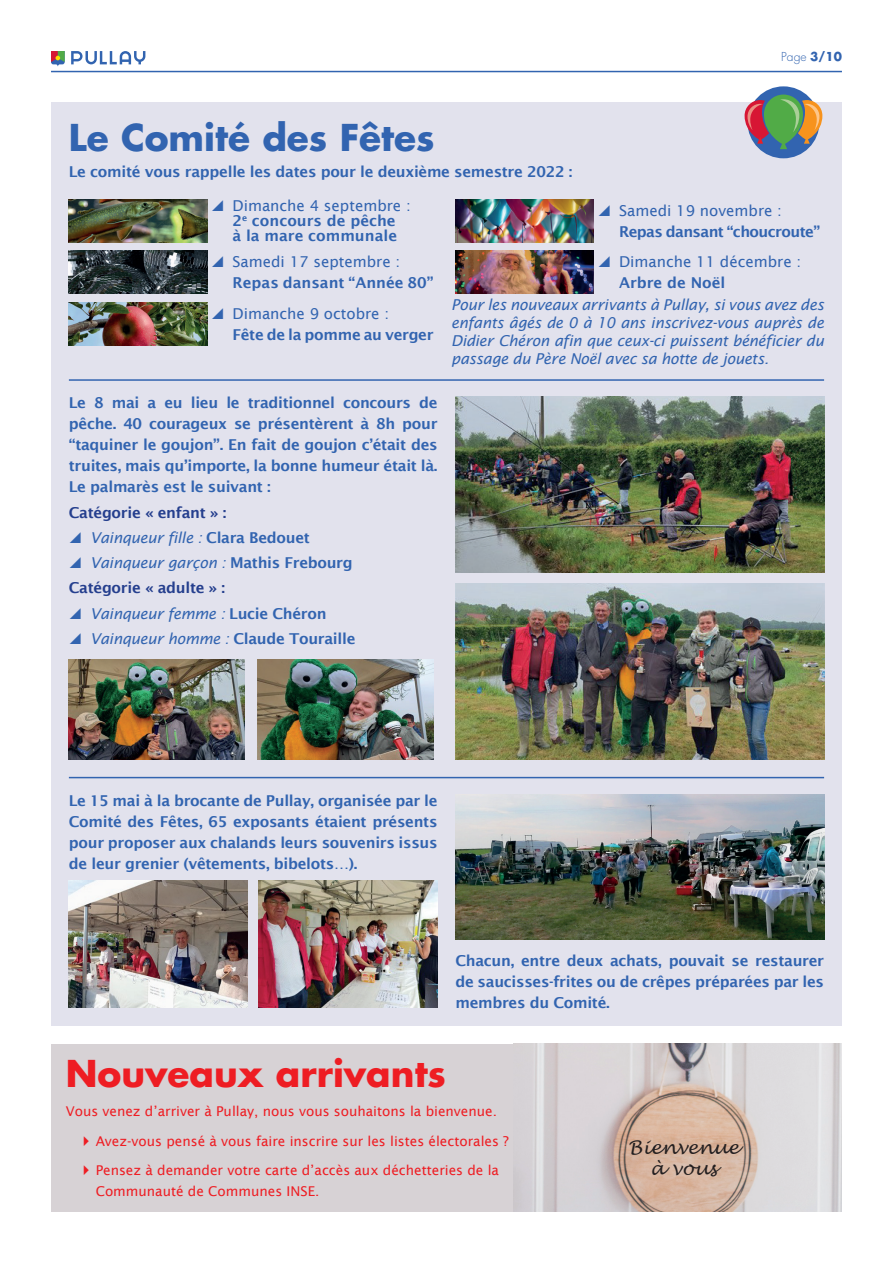
<style>
.page{position:relative;width:893px;height:1263px;background:#fff}
.page>*{position:absolute;margin:0;border:0;box-sizing:border-box;transform-origin:0 0}
.t1{font:700 36px "Futura Std";color:#ee1d23}
.t2{font:700 36px "Futura Std";color:#3264b0}
.t3{font:italic 18.75px/21px "Lucida Handwriting";color:#231f20;text-align:center}
.t4{font:600 15px/21px "Lucida Sans";letter-spacing:-.02em;color:#3264b0;text-align:justify}
.t5{font:italic 15px/18px "Lucida Sans";letter-spacing:-.02em;color:#3264b0;text-align:justify}
.t6{font:600 15px/15px "Lucida Sans";color:#3264b0}
.t7{font:15px "Lucida Sans";color:#3264b0}
.t8{font:600 15px "Lucida Sans";letter-spacing:-.02em;color:#253f8e}
.t9{font:600 15px "Lucida Sans";letter-spacing:-.04em;color:#3264b0}
.t10{font:13.5px/29.5px "Lucida Sans";color:#ee1d23}
.t11{font:300 12px "Futura Std";color:#3264b0}
.s1{font-weight:700}
.s2{font-weight:400}
.s3{font-weight:600;font-style:normal}
</style>
<div class="page">
<svg style="left:71px;top:51px;width:74px;height:13px"></svg>
<svg style="left:51px;top:51px;width:14px;height:15px"></svg>
<hr style="left:51px;top:71px;width:791px;height:1px;background:#3264b0">
<div style="left:51px;top:1044px;width:463px;height:168px;background:#d7d2d5"></div>
<img style="left:514px;top:1044px;width:328px;height:168px">
<div style="left:51px;top:102px;width:791px;height:924px;background:#e2e2ed"></div>
<img style="left:455px;top:583px;width:369px;height:176px">
<img style="left:455px;top:397px;width:369px;height:176px">
<img style="left:258px;top:659px;width:175px;height:100px">
<img style="left:69px;top:659px;width:175px;height:100px">
<img style="left:69px;top:199px;width:138px;height:43px">
<img style="left:69px;top:251px;width:138px;height:43px">
<img style="left:69px;top:302px;width:138px;height:43px">
<img style="left:455px;top:199px;width:139px;height:43px">
<img style="left:455px;top:251px;width:139px;height:43px">
<hr style="left:69px;top:379px;width:755px;height:2px;background:#3264b0">
<hr style="left:69px;top:777px;width:755px;height:1px;background:#3264b0">
<img style="left:259px;top:880px;width:179px;height:128px">
<img style="left:455px;top:794px;width:369px;height:146px">
<img style="left:69px;top:880px;width:179px;height:128px">
<div style="left:747px;top:86px;width:72px;height:72px;background:#3264b0;border-radius:50%"></div>
<div style="left:764px;top:95px;width:39px;height:50px;background:#51ab47;border-radius:20px"></div>
<svg style="left:745px;top:100px;width:24px;height:44px"></svg>
<svg style="left:780px;top:99px;width:42px;height:50px"></svg>
<h1 class="t2" style="left:69px;top:114px;width:367px">Le Comité des Fêtes</h1>
<p class="t4" style="left:69px;top:161px;width:505px">Le comité vous rappelle les dates pour le deuxième semestre 2022 :</p>
<p class="t11" style="left:781px;top:49px;width:62px">Page <span class="s1">3/10</span></p>
<p class="t6" style="left:232px;top:198px;width:180px"><span class="s2">Dimanche 4 septembre :<br></span>2<sup>e</sup> concours de pêche<br>à la mare communale</p>
<p class="t7" style="left:232px;top:254px;width:169px">Samedi 17 septembre :</p>
<p class="t6" style="left:232px;top:276px;width:203px">Repas dansant “Année 80”</p>
<p class="t7" style="left:232px;top:305px;width:158px">Dimanche 9 octobre :</p>
<p class="t4" style="left:232px;top:324px;width:203px">Fête de la pomme au verger</p>
<p class="t4" style="left:69px;top:392px;width:370px">Le 8 mai a eu lieu le traditionnel concours de pêche. 40 courageux se présentèrent à 8h pour “taquiner le goujon”. En fait de goujon c’était des truites, mais qu’importe, la bonne humeur était là.<br>Le palmarès est le suivant :</p>
<p class="t8" style="left:69px;top:504px;width:159px">Catégorie « enfant » :</p>
<p class="t5" style="left:90px;top:529px;width:221px">Vainqueur fille : <span class="s3">Clara Bedouet</span></p>
<p class="t5" style="left:90px;top:554px;width:264px">Vainqueur garçon : <span class="s3">Mathis Frebourg</span></p>
<p class="t8" style="left:69px;top:579px;width:158px">Catégorie « adulte » :</p>
<p class="t5" style="left:90px;top:604px;width:238px">Vainqueur femme : <span class="s3">Lucie Chéron</span></p>
<p class="t5" style="left:90px;top:630px;width:267px">Vainqueur homme : <span class="s3">Claude Touraille</span></p>
<p class="t7" style="left:619px;top:202px;width:165px">Samedi 19 novembre :</p>
<p class="t9" style="left:619px;top:223px;width:203px">Repas dansant “choucroute”</p>
<p class="t7" style="left:619px;top:254px;width:184px">Dimanche 11 décembre :</p>
<p class="t6" style="left:619px;top:276px;width:108px">Arbre de Noël</p>
<p class="t5" style="left:451px;top:296px;width:374px">Pour les nouveaux arrivants à Pullay, si vous avez des enfants âgés de 0 à 10 ans inscrivez-vous auprès de Didier Chéron afin que ceux-ci puissent bénéficier du passage du Père Noël avec sa hotte de jouets.</p>
<p class="t4" style="left:69px;top:790px;width:370px">Le 15 mai à la brocante de Pullay, organisée par le Comité des Fêtes, 65 exposants étaient présents pour proposer aux chalands leurs souvenirs issus de leur grenier (vêtements, bibelots…).</p>
<p class="t4" style="left:455px;top:950px;width:370px">Chacun, entre deux achats, pouvait se restaurer de saucisses-frites ou de crêpes préparées par les membres du Comité.</p>
<h1 class="t1" style="left:66px;top:1049px;width:382px">Nouveaux arrivants</h1>
<p class="t10" style="left:96px;top:1096px;width:415px;text-indent:-30px">Vous venez d’arriver à Pullay, nous vous souhaitons la bienvenue.<br>Avez-vous pensé à vous faire inscrire sur les listes électorales ?<br>Pensez à demander votre carte d’accès aux déchetteries de la</p>
<p class="t10" style="left:96px;top:1176px;width:225px">Communauté de Communes INSE.</p>
<p class="t3" style="left:628px;top:1137px;width:112px">Bienvenue à vous</p>
</div>
